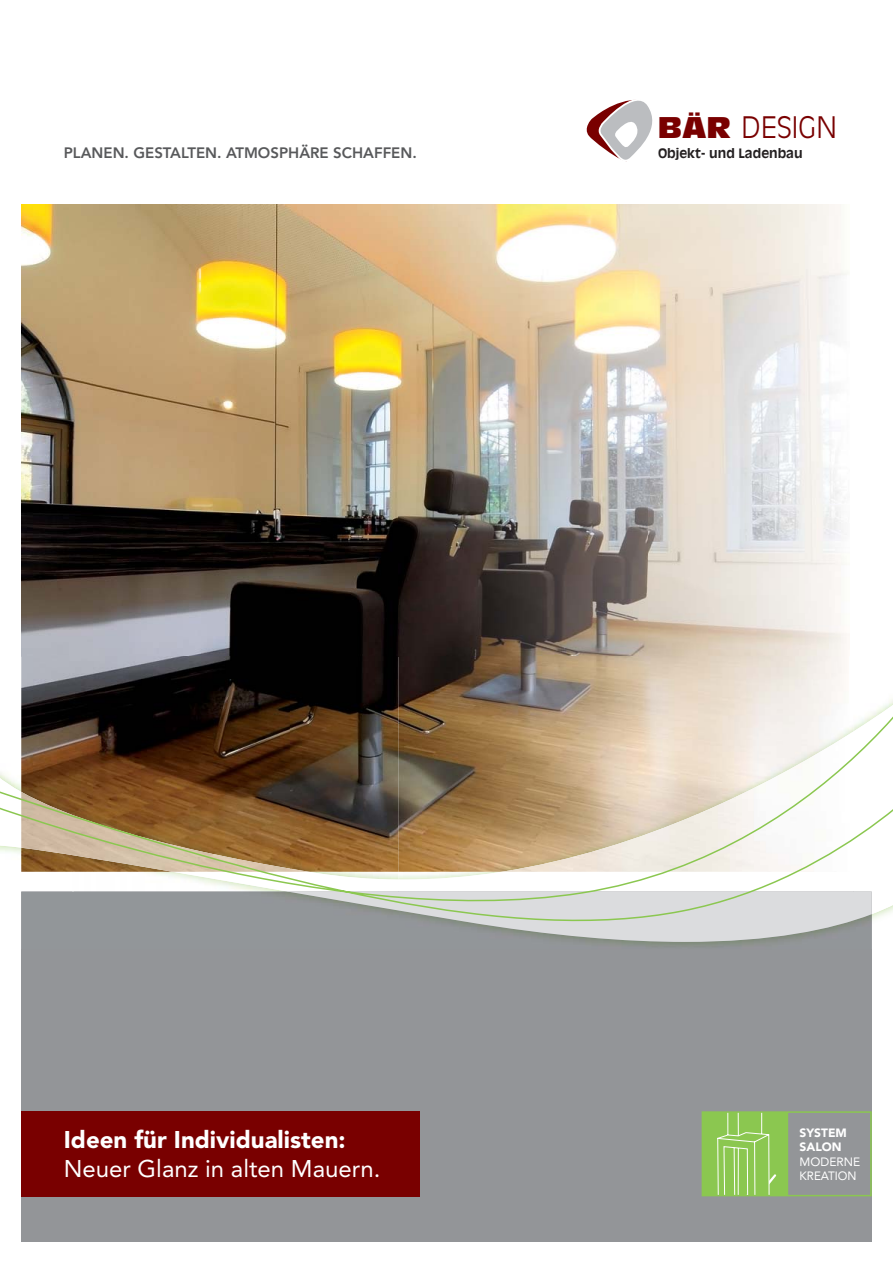
<style>
.page{position:relative;width:893px;height:1263px;background:#fff}
.page>*{position:absolute;margin:0;border:0;box-sizing:border-box;transform-origin:0 0}
.t1{font:300 29.25px "Antique Olive Std";color:#790000}
.t2{font:900 24px "Avenir LT Std";color:#fff}
.t3{font:24px "Avenir LT Std";color:#fff}
.t4{font:800 15px "Avenir LT Std";color:#58595b}
.t5{font:700 12.75px "Antique Olive Std";color:#231f20}
.t6{font:12px/14.4px "Avenir LT Std";color:#fff}
.t7{font:900 12px/14.4px "Avenir LT Std";color:#fff}
.s1{font-family:"Antique Olive Std Compact";font-weight:400}
</style>
<div class="page">
<img style="left:21px;top:204px;width:377px;height:416px">
<img style="left:398px;top:204px;width:450px;height:416px">
<div style="left:21px;top:891px;width:851px;height:351px;background:#939598"></div>
<svg style="left:701px;top:1111px;width:171px;height:86px"></svg>
<img style="left:0;top:620px;width:893px;height:323px">
<svg style="left:587px;top:100px;width:66px;height:62px"></svg>
<div style="left:21px;top:1111px;width:399px;height:85px;background:#790000"></div>
<p class="t4" style="left:64px;top:147px;width:355px">PLANEN. GESTALTEN. ATMOSPHÄRE SCHAFFEN.</p>
<h1 class="t1" style="left:658px;top:110px;width:181px"><span class="s1">BÄR</span> DESIGN</h1>
<p class="t5" style="left:658px;top:146px;width:146px">Objekt- und Ladenbau</p>
<h2 class="t2" style="left:64px;top:1130px;width:283px">Ideen für Individualisten:</h2>
<h2 class="t3" style="left:64px;top:1158px;width:318px">Neuer Glanz in alten Mauern.</h2>
<p class="t7" style="left:800px;top:1126px;width:49px">SYSTEM<br>SALON</p>
<p class="t6" style="left:800px;top:1155px;width:62px">MODERNE<br>KREATION</p>
</div>
